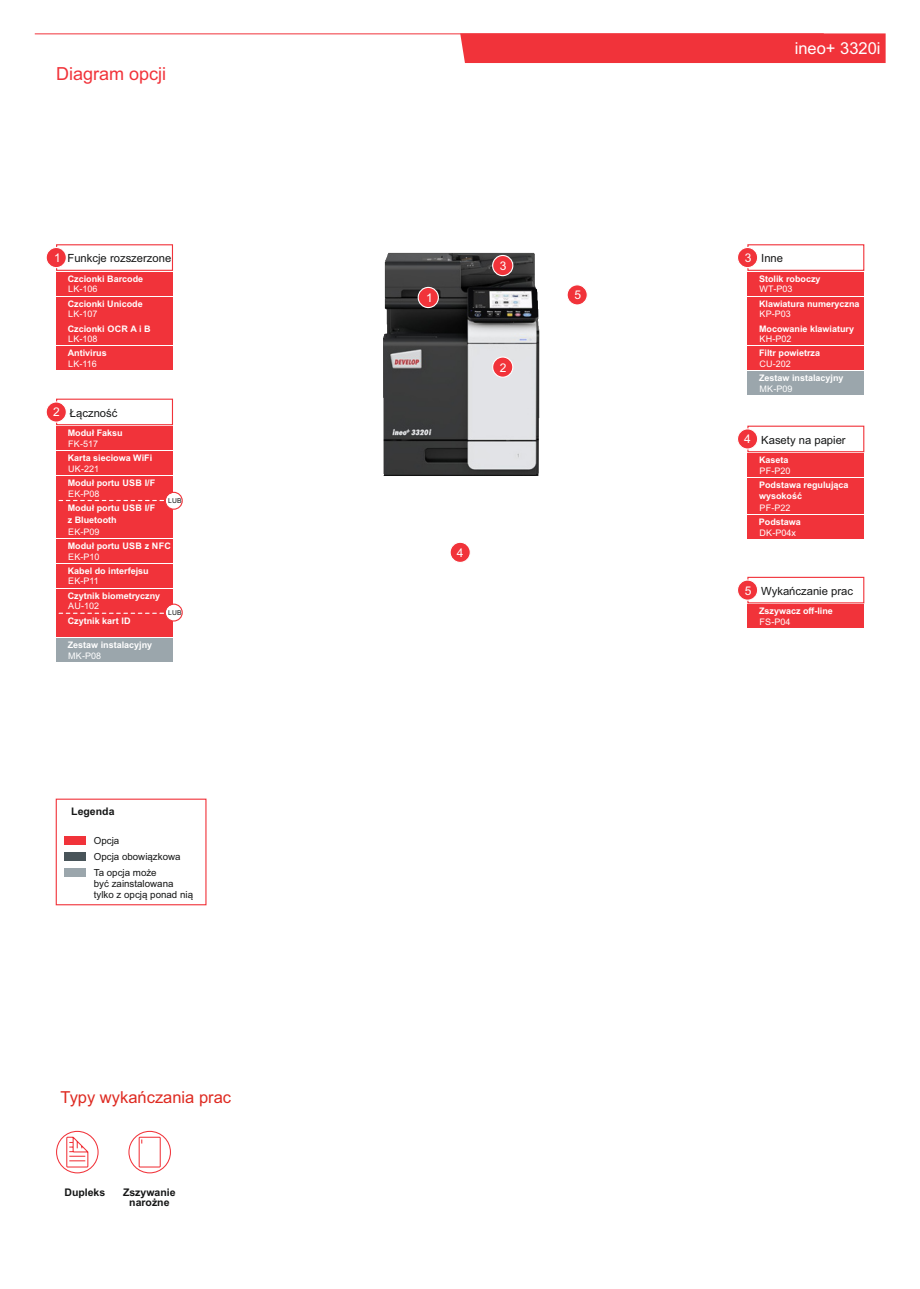
<style>
.page{position:relative;width:920px;height:1289px;background:#fff}
.page>*{position:absolute;margin:0;border:0;box-sizing:border-box;transform-origin:0 0}
.t1{font:18px "Arial";color:#f1333a}
.t2{font:16.5px "Arial";color:#de2a21}
.t3{font:16.5px "Arial";color:#fff}
.t4{font:12px "Arial";color:#fff}
.t5{font:11.25px "Arial";color:#151616}
.t6{font:700 10.5px/10.5px "Arial";color:#151616;text-align:center}
.t7{font:10.5px "Arial";letter-spacing:.035em;color:#151616}
.t8{font:9.75px/16px "Arial";color:#151616}
.t9{font:700 9px "Arial";color:#fff}
.t10{font:9px "Arial";color:#fff}
.t11{font:6.75px "Arial";letter-spacing:.035em;color:#151616}
.s1{font-size:12px;color:#fff}
.s2{font-size:11.25px}
</style>
<div class="page">
<img style="left:383px;top:253px;width:156px;height:223px">
<img style="left:535px;top:297px;width:5px;height:39px">
<div style="left:460px;top:33px;width:425px;height:30px;background:#f1333a"></div>
<hr style="left:35px;top:33px;width:788px;height:1px;background:#f1333a">
<div style="left:747px;top:577px;width:117px;height:26px;border:1px solid #f1333a"></div>
<div style="left:737px;top:580px;width:20px;height:20px;background:#f1333a;border-radius:50%"></div>
<div style="left:737px;top:579px;width:21px;height:22px;border:1px solid #fff;border-radius:50%"></div>
<div style="left:747px;top:604px;width:117px;height:24px;background:#f1333a"></div>
<div style="left:747px;top:425px;width:117px;height:27px;border:1px solid #f1333a"></div>
<div style="left:737px;top:429px;width:20px;height:20px;background:#f1333a;border-radius:50%"></div>
<div style="left:737px;top:428px;width:21px;height:21px;border:1px solid #fff;border-radius:50%"></div>
<div style="left:747px;top:453px;width:117px;height:86px;background:#f1333a"></div>
<div style="left:747px;top:244px;width:117px;height:27px;border:1px solid #f1333a"></div>
<div style="left:737px;top:247px;width:20px;height:21px;background:#f1333a;border-radius:50%"></div>
<div style="left:737px;top:247px;width:21px;height:21px;border:1px solid #fff;border-radius:50%"></div>
<div style="left:747px;top:272px;width:117px;height:98px;background:#f1333a"></div>
<div style="left:747px;top:371px;width:117px;height:24px;background:#9ba6ac"></div>
<div style="left:56px;top:244px;width:117px;height:27px;border:1px solid #f1333a"></div>
<div style="left:46px;top:247px;width:20px;height:21px;background:#f1333a;border-radius:50%"></div>
<div style="left:46px;top:247px;width:21px;height:21px;border:1px solid #fff;border-radius:50%"></div>
<div style="left:56px;top:272px;width:117px;height:98px;background:#f1333a"></div>
<div style="left:56px;top:398px;width:117px;height:27px;border:1px solid #f1333a"></div>
<div style="left:46px;top:402px;width:20px;height:20px;background:#f1333a;border-radius:50%"></div>
<div style="left:46px;top:401px;width:21px;height:22px;border:1px solid #fff;border-radius:50%"></div>
<div style="left:56px;top:638px;width:117px;height:24px;background:#9ba6ac"></div>
<div style="left:418px;top:287px;width:20px;height:20px;background:#f1333a;border-radius:50%"></div>
<div style="left:417px;top:287px;width:22px;height:21px;border:1px solid #fff;border-radius:50%"></div>
<div style="left:492px;top:357px;width:21px;height:20px;background:#f1333a;border-radius:50%"></div>
<div style="left:492px;top:356px;width:21px;height:22px;border:1px solid #fff;border-radius:50%"></div>
<div style="left:492px;top:255px;width:21px;height:21px;background:#f1333a;border-radius:50%"></div>
<div style="left:492px;top:255px;width:21px;height:21px;border:1px solid #fff;border-radius:50%"></div>
<div style="left:567px;top:285px;width:20px;height:20px;background:#f1333a;border-radius:50%"></div>
<div style="left:566px;top:284px;width:22px;height:21px;border:1px solid #fff;border-radius:50%"></div>
<div style="left:450px;top:542px;width:20px;height:20px;background:#f1333a;border-radius:50%"></div>
<div style="left:449px;top:542px;width:22px;height:21px;border:1px solid #fff;border-radius:50%"></div>
<div style="left:56px;top:426px;width:117px;height:211px;background:#f1333a"></div>
<div style="left:165px;top:493px;width:17px;height:16px;background:#fff;border-radius:50%"></div>
<div style="left:165px;top:492px;width:18px;height:18px;border:1px solid #f1333a;border-radius:50%"></div>
<div style="left:165px;top:604px;width:17px;height:17px;background:#fff;border-radius:50%"></div>
<div style="left:165px;top:603px;width:18px;height:18px;border:1px solid #f1333a;border-radius:50%"></div>
<div style="left:56px;top:798px;width:150px;height:107px;background:#fff;border:1px solid #f1333a"></div>
<svg style="left:64px;top:836px;width:21px;height:8px"></svg>
<svg style="left:64px;top:852px;width:21px;height:8px"></svg>
<svg style="left:64px;top:868px;width:21px;height:8px"></svg>
<svg style="left:56px;top:1130px;width:43px;height:43px"></svg>
<svg style="left:128px;top:1130px;width:43px;height:43px"></svg>
<h1 class="t1" style="left:56px;top:67px;width:112px">Diagram opcji</h1>
<p class="t5" style="left:54px;top:254px;width:119px"><span class="s1">1</span> Funkcje rozszerzone</p>
<p class="t9" style="left:68px;top:275px;width:77px">Czcionki Barcode</p>
<p class="t10" style="left:68px;top:286px;width:31px">LK-106</p>
<p class="t9" style="left:68px;top:300px;width:77px">Czcionki Unicode</p>
<p class="t10" style="left:68px;top:311px;width:31px">LK-107</p>
<p class="t9" style="left:68px;top:325px;width:84px">Czcionki OCR A i B</p>
<p class="t10" style="left:68px;top:335px;width:31px">LK-108</p>
<p class="t9" style="left:68px;top:350px;width:41px">Antivirus</p>
<p class="t10" style="left:68px;top:360px;width:30px">LK-116</p>
<p class="t5" style="left:53px;top:408px;width:66px"><span class="s1">2</span> Łączność</p>
<p class="t9" style="left:68px;top:430px;width:57px">Moduł Faksu</p>
<p class="t10" style="left:68px;top:440px;width:31px">FK-517</p>
<p class="t9" style="left:68px;top:454px;width:86px">Karta sieciowa WiFi</p>
<p class="t10" style="left:68px;top:465px;width:32px">UK-221</p>
<p class="t9" style="left:68px;top:479px;width:89px">Moduł portu USB I/F</p>
<p class="t10" style="left:68px;top:490px;width:33px">EK-P08</p>
<p class="t9" style="left:68px;top:504px;width:89px">Moduł portu USB I/F</p>
<p class="t10" style="left:68px;top:528px;width:33px">EK-P09</p>
<p class="t9" style="left:68px;top:542px;width:105px">Moduł portu USB z NFC</p>
<p class="t10" style="left:68px;top:553px;width:33px">EK-P10</p>
<p class="t9" style="left:68px;top:567px;width:83px">Kabel do interfejsu</p>
<p class="t10" style="left:68px;top:578px;width:32px">EK-P11</p>
<p class="t9" style="left:68px;top:592px;width:94px">Czytnik biometryczny</p>
<p class="t10" style="left:68px;top:602px;width:32px">AU-102</p>
<p class="t9" style="left:68px;top:617px;width:64px">Czytnik kart ID</p>
<p class="t9" style="left:68px;top:642px;width:86px">Zestaw instalacyjny</p>
<p class="t10" style="left:68px;top:652px;width:34px">MK-P08</p>
<p class="t11" style="left:168px;top:498px;width:15px">LUB</p>
<p class="t9" style="left:68px;top:516px;width:50px">z Bluetooth</p>
<p class="t11" style="left:168px;top:610px;width:15px">LUB</p>
<p class="t6" style="left:71px;top:806px;width:45px">Legenda</p>
<p class="t8" style="left:94px;top:834px;width:88px">Opcja<br>Opcja obowiązkowa<br>Ta opcja może</p>
<p class="t8" style="left:94px;top:879px;width:101px;line-height:10.6px">być zainstalowana tylko z opcją ponad nią</p>
<h2 class="t2" style="left:60px;top:1090px;width:172px">Typy wykańczania prac</h2>
<p class="t6" style="left:64px;top:1187px;width:42px">Dupleks</p>
<p class="t6" style="left:123px;top:1187px;width:54px">Zszywanie narożne</p>
<h3 class="t4" style="left:426px;top:293px;width:8px">1</h3>
<h3 class="t4" style="left:500px;top:261px;width:8px">3</h3>
<h3 class="t4" style="left:499px;top:363px;width:8px">2</h3>
<h3 class="t4" style="left:574px;top:291px;width:8px">5</h3>
<h3 class="t4" style="left:457px;top:548px;width:8px">4</h3>
<h2 class="t3" style="left:794px;top:42px;width:87px">ineo+ 3320i</h2>
<p class="t5" style="left:744px;top:254px;width:40px"><span class="s1">3</span> Inne</p>
<p class="t9" style="left:759px;top:275px;width:63px">Stolik roboczy</p>
<p class="t10" style="left:759px;top:286px;width:34px">WT-P03</p>
<p class="t9" style="left:759px;top:300px;width:102px">Klawiatura numeryczna</p>
<p class="t10" style="left:759px;top:311px;width:33px">KP-P03</p>
<p class="t9" style="left:759px;top:325px;width:97px">Mocowanie klawiatury</p>
<p class="t10" style="left:759px;top:335px;width:33px">KH-P02</p>
<p class="t9" style="left:759px;top:350px;width:63px">Filtr powietrza</p>
<p class="t10" style="left:759px;top:360px;width:33px">CU-202</p>
<p class="t9" style="left:759px;top:374px;width:86px">Zestaw instalacyjny</p>
<p class="t10" style="left:759px;top:385px;width:34px">MK-P09</p>
<p class="t5" style="left:744px;top:436px;width:103px"><span class="s1">4</span> Kasety na papier</p>
<p class="t9" style="left:759px;top:457px;width:31px">Kaseta</p>
<p class="t10" style="left:759px;top:467px;width:32px">PF-P20</p>
<p class="t9" style="left:759px;top:481px;width:91px">Podstawa regulująca</p>
<p class="t10" style="left:759px;top:505px;width:32px">PF-P22</p>
<p class="t9" style="left:758px;top:519px;width:44px">Podstawa</p>
<p class="t10" style="left:759px;top:529px;width:38px">DK-P04x</p>
<p class="t9" style="left:759px;top:492px;width:45px">wysokość</p>
<p class="t7" style="left:747px;top:582px;width:84px">ME<span class="s2">W</span>DIA OUTPUT</p>
<h3 class="t4" style="left:744px;top:586px;width:8px">5</h3>
<p class="t5" style="left:771px;top:586px;width:83px">ykańczanie prac</p>
<p class="t9" style="left:759px;top:608px;width:75px">Zszywacz off-line</p>
<p class="t10" style="left:759px;top:618px;width:32px">FS-P04</p>
</div>
